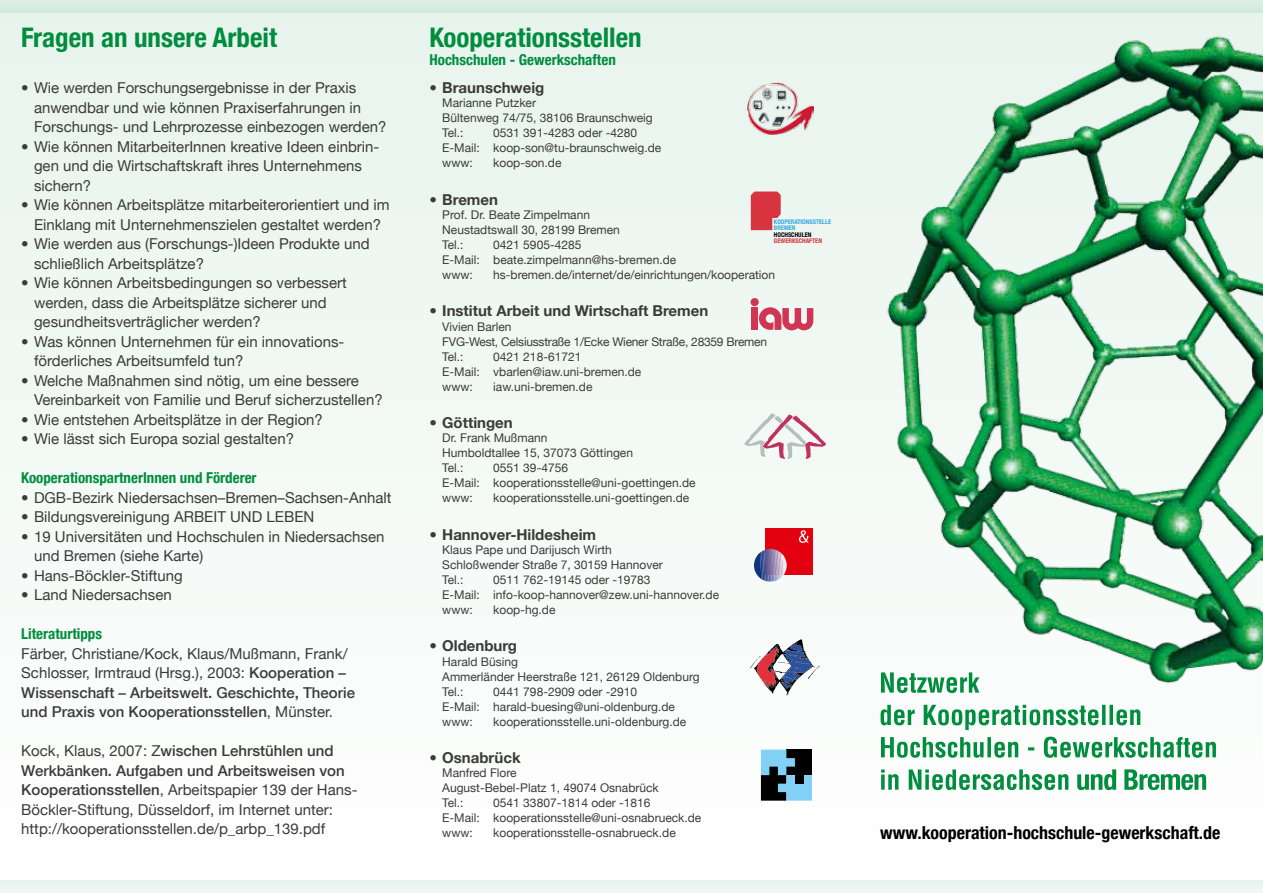
<style>
.page{position:relative;width:1263px;height:893px;background:#f4faf6}
.page>*{position:absolute;margin:0;border:0;box-sizing:border-box;transform-origin:0 0}
.t1{font:700 condensed 27px "Helvetica Neue";color:#008d3e}
.t2{font:700 condensed 17.85px "Helvetica Neue";color:#000}
.t3{font:15px/19.5px "Helvetica Neue";color:#3b3b3a}
.t4{font:500 15px/19.5px "Helvetica Neue";color:#3b3b3a}
.t5{font:700 15px "Helvetica Neue";color:#3b3b3a}
.t6{font:700 condensed 15px "Helvetica Neue";color:#008d3e}
.t7{font:12px/15px "Helvetica Neue";color:#3b3b3a}
.t8{font:12px/15px "Helvetica Neue";letter-spacing:-.02em;color:#3b3b3a}
.t9{font:700 condensed 6.45px/6.1px "Helvetica Neue";color:#35a9e1}
.t10{font:700 condensed 6.45px "Helvetica Neue";color:#d83440}
.t11{font:700 condensed 6.45px "Helvetica Neue";color:#000}
.s1{font-weight:400}
.s2{font-weight:500}
</style>
<div class="page">
<div style="left:0;top:0;width:1263px;height:13px;background:#d6ecdf"></div>
<div style="left:0;top:880px;width:1263px;height:13px;background:#ecf6f0"></div>
<div style="left:751px;top:308px;width:7px;height:22px;background:#d03553"></div>
<div style="left:750px;top:298px;width:9px;height:8px;background:#d03553;border-radius:50%"></div>
<svg style="left:759px;top:307px;width:54px;height:23px"></svg>
<svg style="left:750px;top:639px;width:70px;height:57px"></svg>
<svg style="left:880px;top:708px;width:260px;height:22px"></svg>
<svg style="left:881px;top:737px;width:335px;height:21px"></svg>
<svg style="left:881px;top:769px;width:187px;height:21px"></svg>
<svg style="left:1077px;top:769px;width:39px;height:21px"></svg>
<svg style="left:1124px;top:769px;width:82px;height:21px"></svg>
<img style="left:880px;top:13px;width:383px;height:695px">
<svg style="left:744px;top:413px;width:82px;height:46px"></svg>
<svg style="left:761px;top:750px;width:51px;height:51px"></svg>
<div style="left:795px;top:772px;width:8px;height:12px;background:#000"></div>
<div style="left:765px;top:528px;width:47px;height:46px;background:#e3000f"></div>
<svg style="left:754px;top:549px;width:33px;height:33px"></svg>
<svg style="left:799px;top:530px;width:10px;height:13px"></svg>
<img style="left:747px;top:82px;width:66px;height:52px">
<svg style="left:751px;top:192px;width:30px;height:38px"></svg>
<h1 class="t1" style="left:21px;top:21px;width:257px">Fragen an unsere Arbeit</h1>
<p class="t3" style="left:34px;top:78px;width:354px;text-indent:-13px">• Wie werden Forschungsergebnisse in der Praxis anwendbar und wie können Praxiserfahrungen in<br>Forschungs- und Lehrprozesse einbezogen werden?</p>
<p class="t3" style="left:34px;top:136px;width:347px;text-indent:-13px">• Wie können MitarbeiterInnen kreative Ideen einbrin&shy;gen und die Wirtschaftskraft ihres Unternehmens sichern?</p>
<p class="t3" style="left:21px;top:195px;width:370px;text-align:center">• Wie können Arbeitsplätze mitarbeiterorientiert und im<br>Einklang mit Unternehmenszielen gestaltet werden?</p>
<p class="t3" style="left:34px;top:234px;width:337px;text-indent:-13px">• Wie werden aus (Forschungs-)Ideen Produkte und schließlich Arbeitsplätze?</p>
<p class="t3" style="left:34px;top:273px;width:314px;text-indent:-13px">• Wie können Arbeitsbedingungen so verbessert werden, dass die Arbeitsplätze sicherer und gesundheitsverträglicher werden?</p>
<p class="t3" style="left:34px;top:331px;width:310px;text-indent:-13px">• Was können Unternehmen für ein innovations&shy;förderliches Arbeitsumfeld tun?</p>
<p class="t3" style="left:34px;top:370px;width:350px;text-indent:-13px">• Welche Maßnahmen sind nötig, um eine bessere<br>Vereinbarkeit von Familie und Beruf sicherzustellen?</p>
<p class="t3" style="left:21px;top:409px;width:303px">• Wie entstehen Arbeitsplätze in der Region?</p>
<p class="t3" style="left:21px;top:429px;width:274px">• Wie lässt sich Europa sozial gestalten?</p>
<p class="t6" style="left:21px;top:469px;width:237px">KooperationspartnerInnen und Förderer</p>
<p class="t3" style="left:21px;top:487px;width:372px">• DGB-Bezirk Niedersachsen–Bremen–Sachsen-Anhalt</p>
<p class="t3" style="left:21px;top:507px;width:295px">• Bildungsvereinigung ARBEIT UND LEBEN</p>
<p class="t3" style="left:34px;top:526px;width:352px;text-indent:-13px">• 19 Universitäten und Hochschulen in Niedersachsen und Bremen (siehe Karte)</p>
<p class="t3" style="left:21px;top:565px;width:163px">• Hans-Böckler-Stiftung</p>
<p class="t3" style="left:21px;top:585px;width:152px">• Land Niedersachsen</p>
<p class="t6" style="left:21px;top:625px;width:82px">Literaturtipps</p>
<p class="t4" style="left:21px;top:643px;width:335px"><span class="s1">Färber, Christiane/Kock, Klaus/Mußmann, Frank/ Schlosser, Irmtraud (Hrsg.), 2003:</span> Kooperation – Wissenschaft – Arbeitswelt. Geschichte, Theorie und Praxis von Kooperationsstellen<span class="s1">, Münster.</span></p>
<p class="t3" style="left:21px;top:741px;width:338px">Kock, Klaus, 2007: Z<span class="s2">wischen Lehrstühlen und Werkbänken. Aufgaben und Arbeitsweisen von Kooperationsstellen</span>, Arbeitspapier 139 der Hans-Böckler-Stiftung, Düsseldorf, im Internet unter: http://kooperationsstellen.de/p_arbp_139.pdf</p>
<h1 class="t1" style="left:429px;top:21px;width:214px">Kooperationsstellen</h1>
<p class="t6" style="left:429px;top:51px;width:188px">Hochschulen - Gewerkschaften</p>
<p class="t5" style="left:429px;top:78px;width:116px">• Braunschweig</p>
<p class="t7" style="left:442px;top:95px;width:212px">Marianne Putzker<br>Bültenweg 74/75, 38106 Braunschweig<br>Tel.:</p>
<p class="t7" style="left:442px;top:125px;width:221px;text-indent:51px">0531 391-4283 oder -4280<br>E-Mail: koop-son@tu-braunschweig.de www:</p>
<p class="t7" style="left:493px;top:155px;width:70px">koop-son.de</p>
<p class="t5" style="left:429px;top:190px;width:70px">• Bremen</p>
<p class="t7" style="left:442px;top:207px;width:179px">Prof. Dr. Beate Zimpelmann<br>Neustadtswall 30, 28199 Bremen<br>Tel.:</p>
<p class="t9" style="left:774px;top:218px;width:59px">KOOPERATIONSSTELLE<br>BREMEN</p>
<p class="t11" style="left:774px;top:229px;width:39px">HOCHSCHULEN</p>
<p class="t10" style="left:774px;top:235px;width:50px">GEWERKSCHAFTEN</p>
<p class="t7" style="left:442px;top:237px;width:236px;text-indent:51px">0421 5905-4285<br>E-Mail: beate.zimpelmann@hs-bremen.de www:</p>
<p class="t7" style="left:493px;top:267px;width:283px">hs-bremen.de/internet/de/einrichtungen/kooperation</p>
<p class="t5" style="left:429px;top:302px;width:280px">• Institut Arbeit und Wirtschaft Bremen</p>
<p class="t8" style="left:442px;top:319px;width:326px">Vivien Barlen<br>FVG-West, Celsiusstraße 1/Ecke Wiener Straße, 28359 Bremen<br>Tel.:</p>
<p class="t7" style="left:442px;top:349px;width:201px;text-indent:51px">0421 218-61721<br>E-Mail: vbarlen@iaw.uni-bremen.de www:</p>
<p class="t7" style="left:493px;top:379px;width:101px">iaw.uni-bremen.de</p>
<p class="t5" style="left:429px;top:413px;width:85px">• Göttingen</p>
<p class="t7" style="left:442px;top:430px;width:192px">Dr. Frank Mußmann<br>Humboldtallee 15, 37073 Göttingen<br>Tel.:</p>
<p class="t7" style="left:442px;top:460px;width:255px;text-indent:51px">0551 39-4756<br>E-Mail: kooperationsstelle@uni-goettingen.de www:</p>
<p class="t7" style="left:493px;top:490px;width:198px">kooperationsstelle.uni-goettingen.de</p>
<p class="t5" style="left:429px;top:525px;width:168px">• Hannover-Hildesheim</p>
<p class="t7" style="left:442px;top:542px;width:222px">Klaus Pape und Darijusch Wirth<br>Schloßwender Straße 7, 30159 Hannover<br>Tel.:</p>
<p class="t7" style="left:442px;top:572px;width:278px;text-indent:51px">0511 762-19145 oder -19783<br>E-Mail: info-koop-hannover@zew.uni-hannover.de www:</p>
<p class="t7" style="left:493px;top:602px;width:64px">koop-hg.de</p>
<p class="t5" style="left:429px;top:637px;width:89px">• Oldenburg</p>
<p class="t7" style="left:442px;top:654px;width:259px">Harald Büsing<br>Ammerländer Heerstraße 121, 26129 Oldenburg<br>Tel.:</p>
<p class="t7" style="left:442px;top:684px;width:234px;text-indent:51px">0441 798-2909 oder -2910<br>E-Mail: harald-buesing@uni-oldenburg.de www:</p>
<p class="t7" style="left:493px;top:714px;width:195px">kooperationsstelle.uni-oldenburg.de</p>
<p class="t5" style="left:429px;top:748px;width:93px">• Osnabrück</p>
<p class="t7" style="left:442px;top:765px;width:218px">Manfred Flore<br>August-Bebel-Platz 1, 49074 Osnabrück<br>Tel.:</p>
<p class="t7" style="left:442px;top:795px;width:261px;text-indent:51px">0541 33807-1814 oder -1816<br>E-Mail: kooperationsstelle@uni-osnabrueck.de www:</p>
<p class="t7" style="left:493px;top:825px;width:184px">kooperationsstelle-osnabrueck.de</p>
<p class="t2" style="left:880px;top:822px;width:342px">www.kooperation-hochschule-gewerkschaft.de</p>
</div>
